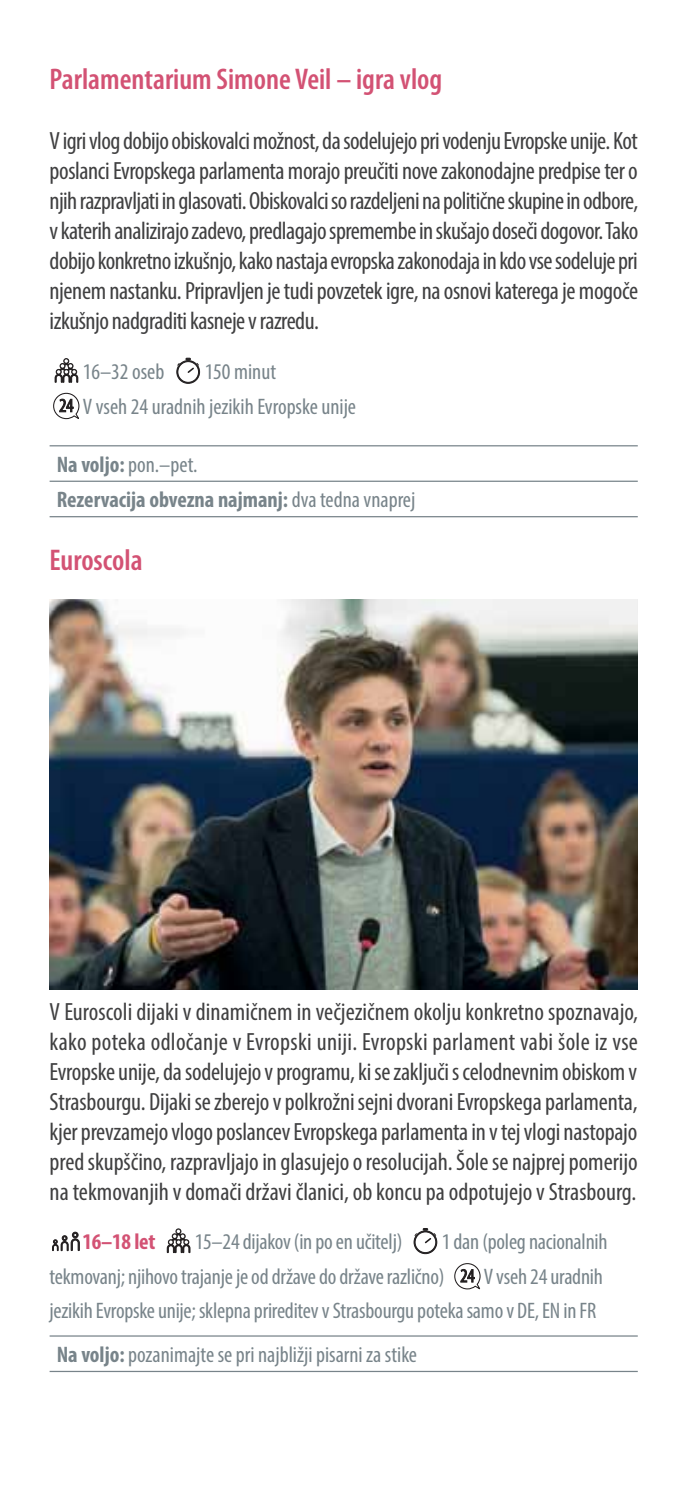
<style>
.page{position:relative;width:685px;height:1488px;background:#fff}
.page>*{position:absolute;margin:0;border:0;box-sizing:border-box;transform-origin:0 0}
.t1{font:600 condensed 30px "Myriad Pro";color:#d35274}
.t2{font:condensed 25px/30px "Myriad Pro";letter-spacing:-.015em;color:#404041;text-align:justify}
.t3{font:condensed 22.5px/35.2px "Myriad Pro";letter-spacing:-.01em;color:#78848a}
.t4{font:700 condensed 22.5px/35.5px "Myriad Pro";color:#78848a}
.t5{font:700 condensed 22.5px "Myriad Pro";letter-spacing:-.01em;color:#d35274}
.s1{font-weight:400}
.s2{font-weight:700}
</style>
<div class="page">
<svg style="left:55px;top:358px;width:23px;height:24px"></svg>
<div style="left:177px;top:360px;width:23px;height:24px;border:1px solid #221f20;border-radius:50%"></div>
<svg style="left:176px;top:358px;width:24px;height:25px"></svg>
<svg style="left:53px;top:392px;width:27px;height:28px"></svg>
<hr style="left:50px;top:445px;width:588px;height:1px;background:#78848a">
<hr style="left:50px;top:480px;width:588px;height:2px;background:#78848a">
<hr style="left:50px;top:516px;width:588px;height:1px;background:#78848a">
<svg style="left:52px;top:1232px;width:28px;height:18px"></svg>
<svg style="left:167px;top:1228px;width:23px;height:24px"></svg>
<div style="left:414px;top:1230px;width:23px;height:24px;border:1px solid #221f20;border-radius:50%"></div>
<svg style="left:414px;top:1228px;width:23px;height:25px"></svg>
<svg style="left:454px;top:1263px;width:27px;height:27px"></svg>
<hr style="left:50px;top:1335px;width:588px;height:1px;background:#78848a">
<hr style="left:50px;top:1370px;width:588px;height:2px;background:#78848a">
<img style="left:50px;top:599px;width:588px;height:390px">
<p class="t1" style="left:50px;top:68px;width:394px">Parlamentarium Simone Veil – igra vlog</p>
<p class="t2" style="left:50px;top:128px;width:590px">V igri vlog dobijo obiskovalci možnost, da sodelujejo pri vodenju Evropske unije. Kot poslanci Evropskega parlamenta morajo preučiti nove zakonodajne predpise ter o njih razpravljati in glasovati. Obiskovalci so razdeljeni na politične skupine in odbore, v katerih analizirajo zadevo, predlagajo spremembe in skušajo doseči dogovor. Tako dobijo konkretno izkušnjo, kako nastaja evropska zakonodaja in kdo vse sodeluje pri njenem nastanku. Pripravljen je tudi povzetek igre, na osnovi katerega je mogoče izkušnjo nadgraditi kasneje v razredu.</p>
<p class="t3" style="left:83px;top:356px;width:83px">16–32 oseb</p>
<p class="t3" style="left:83px;top:356px;width:275px;text-indent:122px">150 minut<br>V vseh 24 uradnih jezikih Evropske unije</p>
<p class="t4" style="left:57px;top:449px;width:360px">Na voljo: <span class="s1">pon.–pet.<br></span>Rezervacija obvezna najmanj: <span class="s1">dva tedna vnaprej</span></p>
<p class="t1" style="left:50px;top:548px;width:95px">Euroscola</p>
<p class="t2" style="left:50px;top:998px;width:590px">V Euroscoli dijaki v dinamičnem in večjezičnem okolju konkretno spoznavajo, kako poteka odločanje v Evropski uniji. Evropski parlament vabi šole iz vse Evropske unije, da sodelujejo v programu, ki se zaključi s celodnevnim obiskom v Strasbourgu. Dijaki se zberejo v polkrožni sejni dvorani Evropskega parlamenta, kjer prevzamejo vlogo poslancev Evropskega parlamenta in v tej vlogi nastopajo pred skupščino, razpravljajo in glasujejo o resolucijah. Šole se najprej pomerijo na tekmovanjih v domači državi članici, ob koncu pa odpotujejo v Strasbourg.</p>
<p class="t5" style="left:83px;top:1233px;width:74px">16–18 let</p>
<p class="t3" style="left:195px;top:1226px;width:209px">15–24 dijakov (in po en učitelj)</p>
<p class="t3" style="left:50px;top:1226px;width:559px;text-indent:392px">1 dan (poleg nacionalnih tekmovanj; njihovo trajanje je od države do države različno)</p>
<p class="t3" style="left:50px;top:1262px;width:555px;line-height:34px;text-align:right">V vseh 24 uradnih<br>jezikih Evropske unije; sklepna prireditev v Strasbourgu poteka samo v DE, EN in FR</p>
<p class="t3" style="left:57px;top:1339px;width:362px"><span class="s2">Na voljo:</span> pozanimajte se pri najbližji pisarni za stike</p>
</div>
